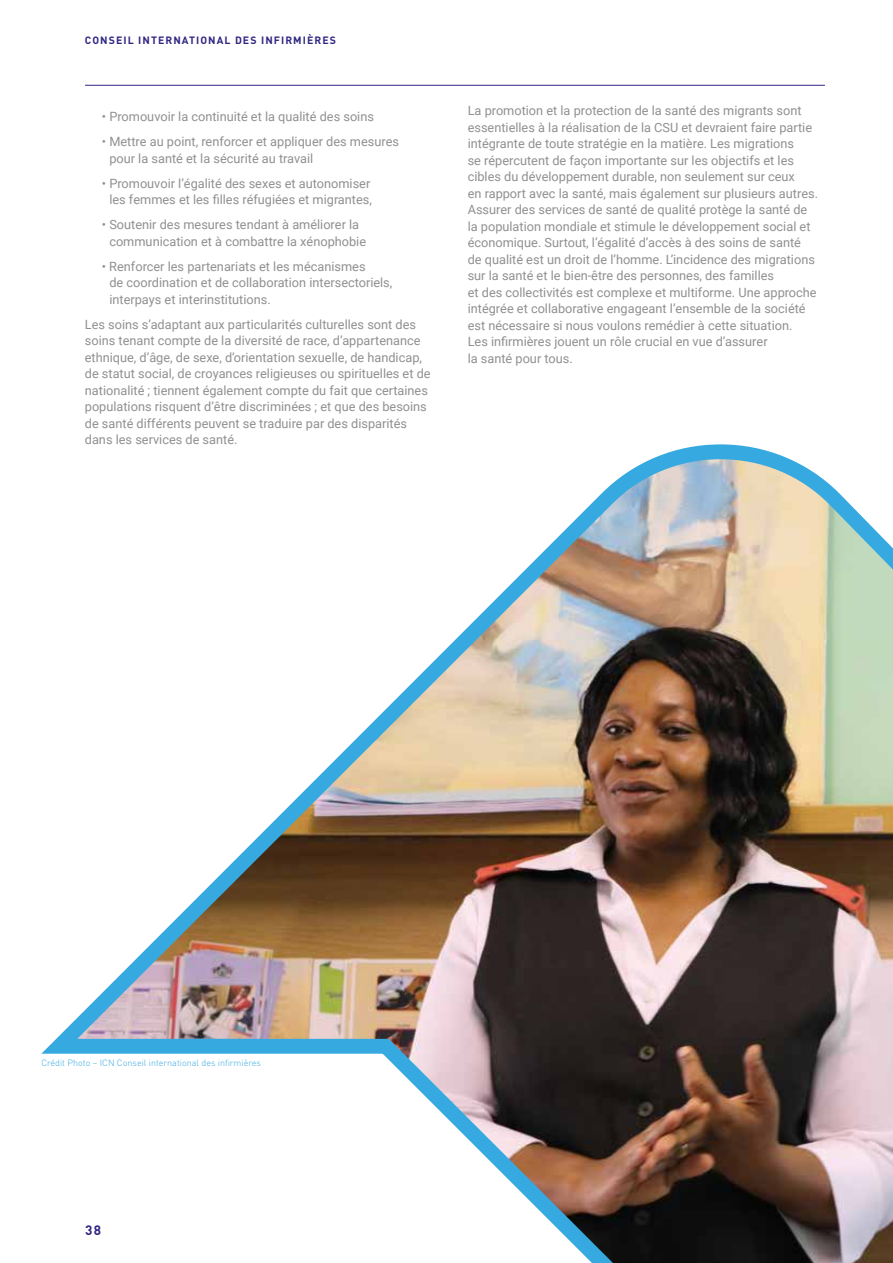
<style>
.page{position:relative;width:893px;height:1263px;background:#fff}
.page>*{position:absolute;margin:0;border:0;box-sizing:border-box;transform-origin:0 0}
.t1{font:700 13.5px "DIN";color:#312783}
.t2{font:12.75px/16.5px "Roboto";color:#909090}
.t3{font:700 10.5px "DIN";letter-spacing:.1em;color:#312783}
.t4{font:300 9px "DIN";color:#36a9e1}
</style>
<div class="page">
<img style="left:41px;top:444px;width:851px;height:819px">
<hr style="left:892px;top:0;width:1px;height:1263px;background:#000">
<div style="left:85px;top:108px;width:357px;height:340px;background:#fff"></div>
<hr style="left:85px;top:85px;width:740px;height:1px;background:#312783">
<p class="t3" style="left:85px;top:33px;width:253px">CONSEIL INTERNATIONAL DES INFIRMIÈRES</p>
<p class="t2" style="left:102px;top:108px;width:274px">• Promouvoir la continuité et la qualité des soins</p>
<p class="t2" style="left:109px;top:133px;width:291px;text-indent:-7px">• Mettre au point, renforcer et appliquer des mesures pour la santé et la sécurité au travail</p>
<p class="t2" style="left:102px;top:175px;width:272px;text-align:center">• Promouvoir l’égalité des sexes et autonomiser les femmes et les filles réfugiées et migrantes,</p>
<p class="t2" style="left:102px;top:216px;width:266px;text-align:center">• Soutenir des mesures tendant à améliorer la communication et à combattre la xénophobie</p>
<p class="t2" style="left:109px;top:258px;width:285px;text-indent:-7px">• Renforcer les partenariats et les mécanismes<br>de coordination et de collaboration intersectoriels, interpays et interinstitutions.</p>
<p class="t2" style="left:85px;top:316px;width:347px">Les soins s’adaptant aux particularités culturelles sont des soins tenant compte de la diversité de race, d’appartenance ethnique, d’âge, de sexe, d’orientation sexuelle, de handicap, de statut social, de croyances religieuses ou spirituelles et de nationalité ; tiennent également compte du fait que certaines populations risquent d’être discriminées ; et que des besoins de santé différents peuvent se traduire par des disparités dans les services de santé.</p>
<p class="t2" style="left:468px;top:102px;width:352px">La promotion et la protection de la santé des migrants sont essentielles à la réalisation de la CSU et devraient faire partie intégrante de toute stratégie en la matière. Les migrations<br>se répercutent de façon importante sur les objectifs et les cibles du développement durable, non seulement sur ceux<br>en rapport avec la santé, mais également sur plusieurs autres.<br>Assurer des services de santé de qualité protège la santé de la population mondiale et stimule le développement social et économique. Surtout, l’égalité d’accès à des soins de santé de qualité est un droit de l’homme. L’incidence des migrations sur la santé et le bien-être des personnes, des familles<br>et des collectivités est complexe et multiforme. Une approche intégrée et collaborative engageant l’ensemble de la société est nécessaire si nous voulons remédier à cette situation.<br>Les infirmières jouent un rôle crucial en vue d’assurer<br>la santé pour tous.</p>
<p class="t4" style="left:41px;top:1057px;width:221px">Crédit Photo – ICN Conseil international des infirmières</p>
<p class="t1" style="left:85px;top:1221px;width:18px">38</p>
</div>
